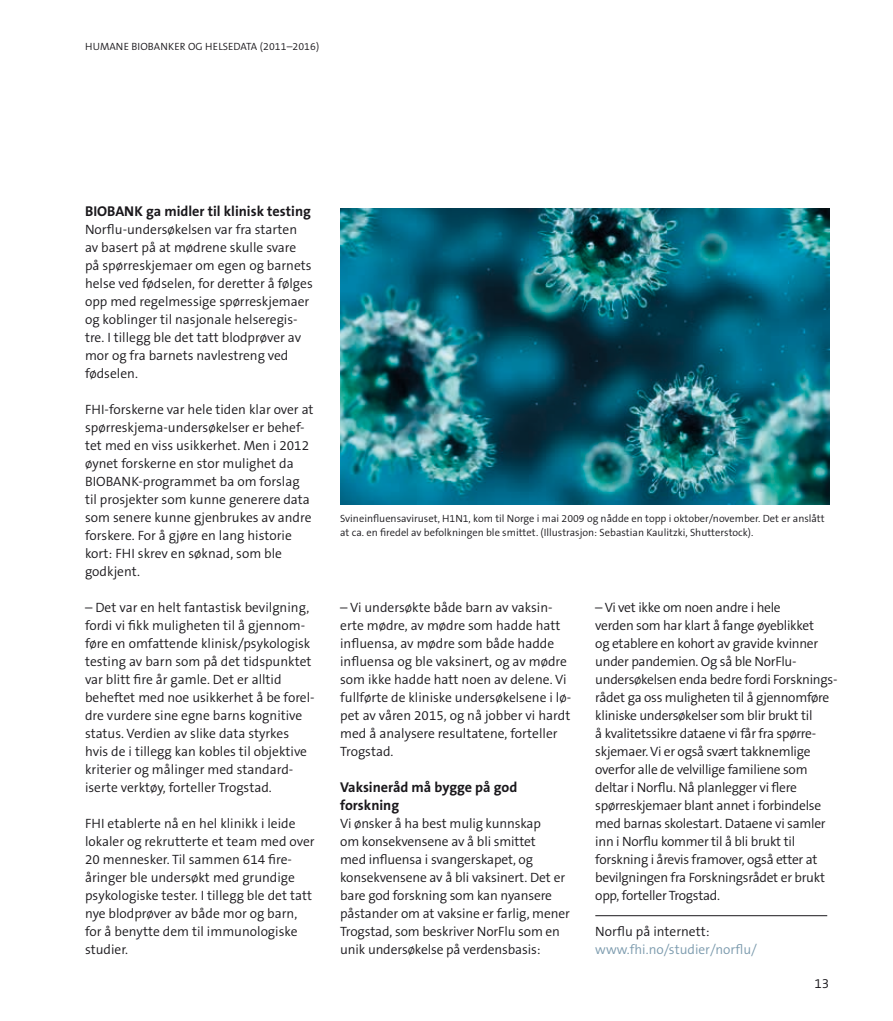
<style>
.page{position:relative;width:893px;height:1021px;background:#fff}
.page>*{position:absolute;margin:0;border:0;box-sizing:border-box;transform-origin:0 0}
.t1{font:700 14.25px/18px "The Sans B7";color:#1a181c}
.t2{font:300 13.5px/18px "The Sans B4";color:#1a181c}
.t3{font:300 13.5px/18px "The Sans B4";letter-spacing:-.02em;color:#1a181c}
.t4{font:300 13.5px "The Sans B4";color:#7b9aad}
.t5{font:300 10.5px/14.2px "The Sans B4";color:#1a181c}
</style>
<div class="page">
<img style="left:340px;top:208px;width:489px;height:297px">
<hr style="left:595px;top:915px;width:232px;height:1px;background:#1a181c">
<p class="t5" style="left:85px;top:40px;width:236px">HUMANE BIOBANKER OG HELSEDATA (2011–2016)</p>
<p class="t1" style="left:85px;top:203px;width:227px">BIOBANK ga midler til klinisk testing</p>
<p class="t2" style="left:85px;top:221px;width:229px">Norflu-undersøkelsen var fra starten av basert på at mødrene skulle svare på spørreskjemaer om egen og barnets helse ved fødselen, for deretter å følges opp med regelmessige spørreskjemaer og koblinger til nasjonale helseregis&shy;tre. I tillegg ble det tatt blodprøver av mor og fra barnets navlestreng ved fødselen.</p>
<p class="t2" style="left:85px;top:401px;width:230px">FHI-forskerne var hele tiden klar over at spørreskjema-undersøkelser er behef&shy;tet med en viss usikkerhet. Men i 2012 øynet forskerne en stor mulighet da BIOBANK-programmet ba om forslag til prosjekter som kunne generere data som senere kunne gjenbrukes av andre forskere. For å gjøre en lang historie kort: FHI skrev en søknad, som ble godkjent.</p>
<p class="t2" style="left:85px;top:599px;width:231px">– Det var en helt fantastisk bevilgning, fordi vi fikk muligheten til å gjennom&shy;føre en omfattende klinisk/psykologisk testing av barn som på det tidspunktet var blitt fire år gamle. Det er alltid beheftet med noe usikkerhet å be forel&shy;dre vurdere sine egne barns kognitive status. Verdien av slike data styrkes hvis de i tillegg kan kobles til objektive kriterier og målinger med standard&shy;iserte verktøy, forteller Trogstad.</p>
<p class="t2" style="left:85px;top:815px;width:231px">FHI etablerte nå en hel klinikk i leide lokaler og rekrutterte et team med over 20 mennesker. Til sammen 614 fire&shy;åringer ble undersøkt med grundige psykologiske tester. I tillegg ble det tatt nye blodprøver av både mor og barn, for å benytte dem til immunologiske studier.</p>
<p class="t5" style="left:340px;top:511px;width:486px">Svineinfluensaviruset, H1N1, kom til Norge i mai 2009 og nådde en topp i oktober/november. Det er anslått at ca. en firedel av befolkningen ble smittet. (Illustrasjon: Sebastian Kaulitzki, Shutterstock).</p>
<p class="t2" style="left:340px;top:599px;width:232px">– Vi undersøkte både barn av vaksin&shy;erte mødre, av mødre som hadde hatt influensa, av mødre som både hadde influensa og ble vaksinert, og av mødre som ikke hadde hatt noen av delene. Vi fullførte de kliniske undersøkelsene i lø&shy;pet av våren 2015, og nå jobber vi hardt med å analysere resultatene, forteller Trogstad.</p>
<p class="t1" style="left:340px;top:779px;width:179px">Vaksineråd må bygge på god forskning</p>
<p class="t2" style="left:340px;top:815px;width:231px">Vi ønsker å ha best mulig kunnskap<br>om konsekvensene av å bli smittet<br>med influensa i svangerskapet, og konsekvensene av å bli vaksinert. Det er bare god forskning som kan nyansere påstander om at vaksine er farlig, mener Trogstad, som beskriver NorFlu som en unik undersøkelse på verdensbasis:</p>
<p class="t3" style="left:595px;top:599px;width:242px">– Vi vet ikke om noen andre i hele<br>verden som har klart å fange øyeblikket<br>og etablere en kohort av gravide kvinner under pandemien. Og så ble NorFlu&shy;undersøkelsen enda bedre fordi Forsknings&shy;rådet ga oss muligheten til å gjennomføre kliniske undersøkelser som blir brukt til<br>å kvalitetssikre dataene vi får fra spørre&shy;skjemaer. Vi er også svært takknemlige overfor alle de velvillige familiene som deltar i Norflu. Nå planlegger vi flere spørreskjemaer blant annet i forbindelse med barnas skolestart. Dataene vi samler inn i Norflu kommer til å bli brukt til forskning i årevis framover, også etter at bevilgningen fra Forskningsrådet er brukt opp, forteller Trogstad.</p>
<p class="t2" style="left:595px;top:923px;width:116px">Norflu på internett:</p>
<p class="t4" style="left:595px;top:942px;width:163px">www.fhi.no/studier/norflu/</p>
<p class="t2" style="left:814px;top:975px;width:16px">13</p>
</div>
